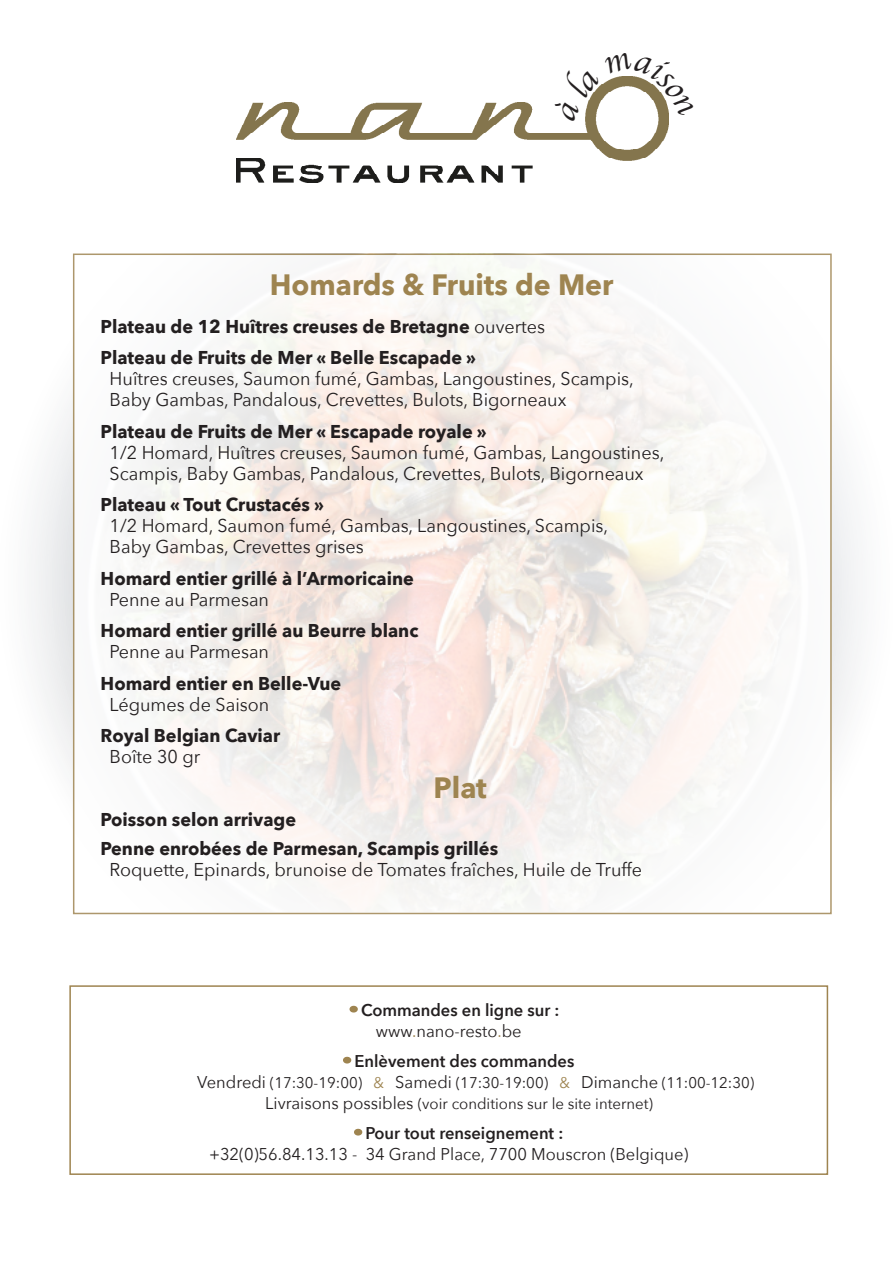
<style>
.page{position:relative;width:893px;height:1263px;background:#fff}
.page>*{position:absolute;margin:0;border:0;box-sizing:border-box;transform-origin:0 0}
.t1{font:700 29.4px "Avenir Next";color:#9e8450}
.t2{font:18.6px "Avenir Next";color:#231f20}
.t3{font:700 18.6px "Avenir Next";color:#231f20}
.t4{font:16.95px "Avenir Next";color:#231f20}
.t5{font:600 16.95px "Avenir Next";color:#231f20}
.t6{font:15.45px "Avenir Next";color:#231f20}
.s1{font-weight:400}
.s2{font-size:11.7px;color:#9e8450}
.s3{color:#9e8450}
.s4{font-size:16.95px}
</style>
<div class="page">
<img style="left:237px;top:102px;width:431px;height:80px">
<div style="left:69px;top:985px;width:759px;height:190px;border:2px solid #9e8450"></div>
<svg style="left:73px;top:254px;width:759px;height:660px;fill:#faf6f4"></svg>
<svg style="left:551px;top:76px;width:118px;height:45px"></svg>
<p class="t1" style="left:270px;top:259px;width:345px">Homards &amp; Fruits de Mer</p>
<p class="t3" style="left:101px;top:310px;width:446px">Plateau de 12 Huîtres creuses de Bretagne <span class="s1">ouvertes</span></p>
<p class="t3" style="left:101px;top:341px;width:377px">Plateau de Fruits de Mer « Belle Escapade »</p>
<p class="t2" style="left:110px;top:363px;width:526px">Huîtres creuses, Saumon fumé, Gambas, Langoustines, Scampis,</p>
<p class="t2" style="left:110px;top:384px;width:458px">Baby Gambas, Pandalous, Crevettes, Bulots, Bigorneaux</p>
<p class="t3" style="left:101px;top:415px;width:387px">Plateau de Fruits de Mer « Escapade royale »</p>
<p class="t2" style="left:110px;top:436px;width:556px">1/2 Homard, Huîtres creuses, Saumon fumé, Gambas, Langoustines,</p>
<p class="t2" style="left:110px;top:457px;width:536px">Scampis, Baby Gambas, Pandalous, Crevettes, Bulots, Bigorneaux</p>
<p class="t3" style="left:101px;top:488px;width:225px">Plateau « Tout Crustacés »</p>
<p class="t2" style="left:110px;top:510px;width:500px">1/2 Homard, Saumon fumé, Gambas, Langoustines, Scampis,</p>
<p class="t2" style="left:110px;top:531px;width:256px">Baby Gambas, Crevettes grises</p>
<p class="t3" style="left:101px;top:562px;width:315px">Homard entier grillé à l’Armoricaine</p>
<p class="t2" style="left:110px;top:583px;width:161px">Penne au Parmesan</p>
<p class="t3" style="left:101px;top:614px;width:319px">Homard entier grillé au Beurre blanc</p>
<p class="t2" style="left:110px;top:636px;width:161px">Penne au Parmesan</p>
<p class="t3" style="left:101px;top:667px;width:242px">Homard entier en Belle-Vue</p>
<p class="t2" style="left:110px;top:688px;width:161px">Légumes de Saison</p>
<p class="t3" style="left:101px;top:719px;width:181px">Royal Belgian Caviar</p>
<p class="t2" style="left:110px;top:741px;width:92px">Boîte 30 gr</p>
<p class="t1" style="left:434px;top:762px;width:55px">Plat</p>
<p class="t3" style="left:101px;top:803px;width:197px">Poisson selon arrivage</p>
<p class="t3" style="left:101px;top:832px;width:399px">Penne enrobées de Parmesan, Scampis grillés</p>
<p class="t2" style="left:110px;top:853px;width:534px">Roquette, Epinards, brunoise de Tomates fraîches, Huile de Truffe</p>
<p class="t5" style="left:350px;top:995px;width:211px"><span class="s2">°</span> Commandes en ligne sur :</p>
<p class="t4" style="left:376px;top:1016px;width:147px">www<span class="s3">.</span>nano-resto<span class="s3">.</span>be</p>
<p class="t5" style="left:344px;top:1046px;width:232px"><span class="s2">°</span> Enlèvement des commandes</p>
<p class="t6" style="left:197px;top:1069px;width:559px"><span class="s4">Vendredi</span> (17:30-19:00) <span class="s3">&amp;</span> <span class="s4">Samedi</span> (17:30-19:00) <span class="s3">&amp;</span> <span class="s4">Dimanche</span> (11:00-12:30)</p>
<p class="t6" style="left:265px;top:1090px;width:389px"><span class="s4">Livraisons possibles</span> (voir conditions sur le site internet)</p>
<p class="t5" style="left:355px;top:1118px;width:210px"><span class="s2">°</span> Pour tout renseignement :</p>
<p class="t4" style="left:209px;top:1139px;width:481px">+32(0)56.84.13.13 - 34 Grand Place, 7700 Mouscron (Belgique)</p>
</div>
